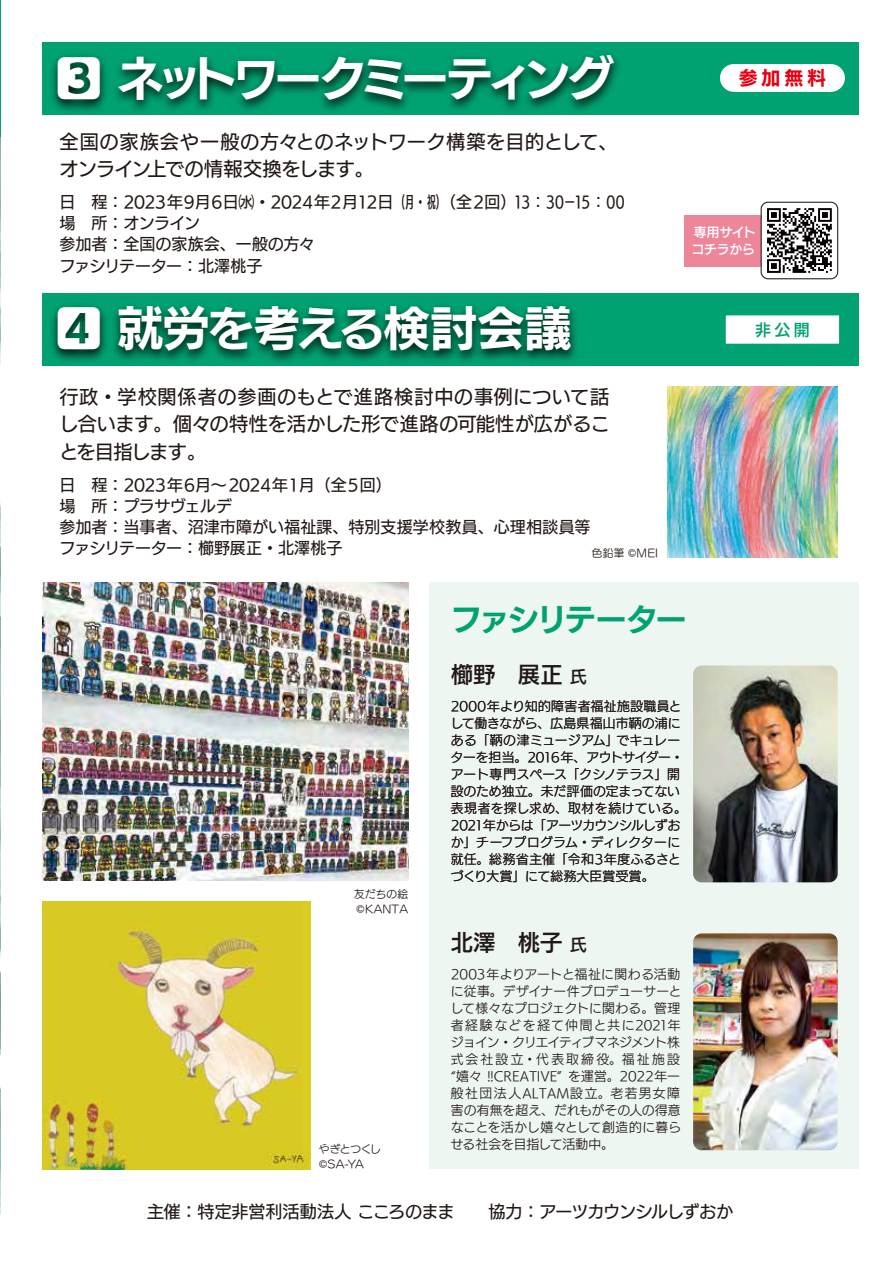
<style>
.page{position:relative;width:893px;height:1263px;background:#fff}
.page>*{position:absolute;margin:0;border:0;box-sizing:border-box;transform-origin:0 0}
.t1{font:46.8px "UD Kakugo Large Pr 6 B";letter-spacing:-.125em;color:#fff}
.t2{font:46.8px "UD Kakugo Large Pr 6 B";letter-spacing:-.02em;color:#fff}
.t3{font:30.9px "UD Kakugo Large Pr 6 B";letter-spacing:-.06em;color:#00a272}
.t4{font:22.35px "UD Kakugo Large Pr 6 DB";letter-spacing:.005em;color:#221815}
.t5{font:19.2px/27.6px "UD Kakugo Large Pr 6 M";color:#221815}
.t6{font:18.9px "UD Kakugo Large Pr 6 B";color:#e60012}
.t7{font:16.95px "UD Kakugo Large Pr 6 M";letter-spacing:-.035em;color:#221815}
.t8{font:15.9px/21.3px "UD Kakugo Large Pr 6 M";color:#221815}
.t9{font:15.9px "UD Kakugo Large Pr 6 DB";color:#00a272}
.t10{font:12.75px/17px "UD Kakugo Large Pr 6 R";letter-spacing:.01em;color:#221815}
.t11{font:12.75px/17px "UD Kakugo Large Pr 6 DB";letter-spacing:-.015em;color:#fff}
.t12{font:10.65px/14.9px "UD Marugo Large Pr 6 M";letter-spacing:.015em;color:#221815}
.t13{font:10.65px/14.9px "UD Marugo Large Pr 6 M";letter-spacing:-.02em;color:#221815}
.s1{font-family:"UD Kakugo C60 Pro M"}
.s2{font-family:"UD Kakugo C80 Pro M"}
.s3{font-size:16.8px}
</style>
<div class="page">
<div style="left:43px;top:293px;width:816px;height:73px;background:#00a272"></div>
<div style="left:43px;top:42px;width:816px;height:73px;background:#00a272"></div>
<div style="left:429px;top:582px;width:430px;height:587px;background:#edf6f1"></div>
<img style="left:693px;top:933px;width:145px;height:217px">
<img style="left:693px;top:665px;width:145px;height:217px">
<img style="left:52px;top:55px;width:567px;height:56px">
<div style="left:725px;top:315px;width:115px;height:29px;background:#fff"></div>
<div style="left:724px;top:314px;width:117px;height:31px;border:1px solid #00a272"></div>
<img style="left:52px;top:305px;width:524px;height:57px">
<img style="left:43px;top:583px;width:365px;height:297px">
<img style="left:43px;top:901px;width:267px;height:268px">
<div style="left:719px;top:63px;width:127px;height:30px;background:#fff;border-radius:15px"></div>
<div style="left:718px;top:63px;width:128px;height:30px;border:1px solid #00a272;border-radius:15px"></div>
<img style="left:668px;top:387px;width:170px;height:170px">
<div style="left:685px;top:215px;width:119px;height:51px;background:#ee869a"></div>
<div style="left:761px;top:202px;width:77px;height:77px;background:#fff;border-radius:7px"></div>
<div style="left:761px;top:202px;width:77px;height:77px;border:1px solid #221815;border-radius:7px"></div>
<svg style="left:767px;top:208px;width:65px;height:65px"></svg>
<img style="left:0;top:136px;width:1px;height:1079px">
<hr style="left:0;top:0;width:1px;height:136px;background:#00a272">
<h1 class="t1" style="left:56px;top:53px;width:560px">3 ネットワークミーティング</h1>
<h3 class="t5" style="left:60px;top:128px;width:560px">全国の家族会や一般の方々とのネットワーク構築を目的として、オンライン上での情報交換をします。</h3>
<p class="t8" style="left:60px;top:192px;width:566px">日　程：2023年9月6日㈬・2024年2月12日<span class="s1">（月・祝）</span>（全2回）<span class="s2">13：30－15： 00</span>場　所：オンライン<br>参加者：全国の家族会、一般の方々<br>ファシリテーター：北澤桃子</p>
<h1 class="t2" style="left:56px;top:303px;width:517px">4 就労を考える検討会議</h1>
<h3 class="t5" style="left:60px;top:383px;width:552px;text-align:justify">行政・学校関係者の参画のもとで進路検討中の事例について話し合います。個々の特性を活かした形で進路の可能性が広がることを目指します。</h3>
<p class="t8" style="left:60px;top:474px;width:532px">日　程：2023年6月～2024年１月（全５回）<br>場　所：プラサヴェルデ<br>参加者：当事者、沼津市障がい福祉課、特別支援学校教員、心理相談員等ファシリテーター：櫛野展正・北澤桃子</p>
<p class="t12" style="left:592px;top:546px;width:68px">色鉛筆 ©MEI</p>
<h3 class="t6" style="left:739px;top:67px;width:89px">参加無料</h3>
<p class="t11" style="left:692px;top:224px;width:66px">専用サイトコチラから</p>
<p class="t9" style="left:755px;top:321px;width:56px">非公開</p>
<p class="t12" style="left:354px;top:887px;width:55px">友だちの絵©KANTA</p>
<p class="t13" style="left:319px;top:1142px;width:64px">やぎとつくし©SA-YA</p>
<h2 class="t3" style="left:451px;top:602px;width:238px">ファシリテーター</h2>
<h3 class="t4" style="left:451px;top:662px;width:138px">櫛野　展正 <span class="s3">氏</span></h3>
<p class="t10" style="left:451px;top:698px;width:237px">2000年より知的障害者福祉施設職員として働きながら、広島県福山市鞆の浦にある「鞆の津ミュージアム」でキュレーターを担当。2016年、アウトサイダー・アート専門スペース「クシノテラス」開設のため独立。未だ評価の定まってない表現者を探し求め、取材を続けている。<br>2021年からは「アーツカウンシルしずおか」チーフプログラム・ディレクターに就任。総務省主催「令和3年度ふるさとづくり大賞」にて総務大臣賞受賞。</p>
<h3 class="t4" style="left:451px;top:930px;width:138px">北澤　桃子 <span class="s3">氏</span></h3>
<p class="t10" style="left:451px;top:966px;width:232px">2003年よりアートと福祉に関わる活動に従事。デザイナー件プロデューサーとして様々なプロジェクトに関わる。管理者経験などを経て仲間と共に2021年ジョイン・クリエイティブマネジメント株式会社設立・代表取締役。福祉施設“嬉々 !!CREATIVE” を運営。2022年一般社団法人ALTAM設立。老若男女障害の有無を超え、だれもがその人の得意なことを活かし嬉々として創造的に暮らせる社会を目指して活動中。</p>
<h3 class="t7" style="left:147px;top:1202px;width:588px">主催：特定非営利活動法人 こころのまま　　協力：アーツカウンシルしずおか</h3>
</div>
